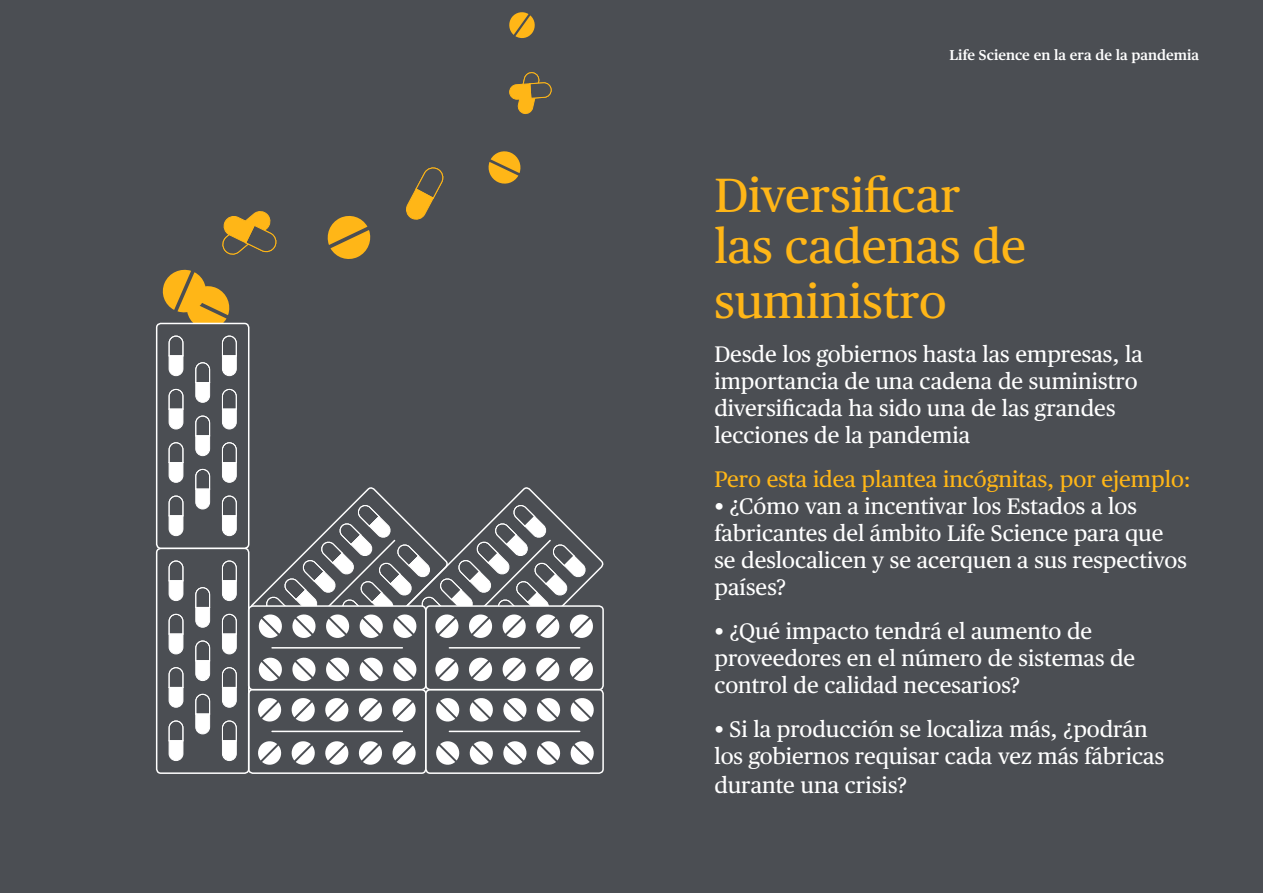
<style>
.page{position:relative;width:1263px;height:893px;background:#4b4e53}
.page>*{position:absolute;margin:0;border:0;box-sizing:border-box;transform-origin:0 0}
.H4_-_Stats{font:48px/51px "Chubb Publico Text";color:#ffb617}
.H5_-_Div_copy{font:22.5px/27px "Chubb Publico Text";color:#fff}
.H5_-_Div_copy-2{font:22.5px "Chubb Publico Text";color:#ffb617}
.t1{font:600 14.25px "Chubb Publico Text";color:#fff}
.s1{font-size:54px;color:#4b4e53}
</style>
<div class="page">
<div style="left:248px;top:689px;width:178px;height:85px;border:2px solid #fff;border-radius:4px"></div>
<svg style="left:392px;top:698px;width:24px;height:24px"></svg>
<svg style="left:358px;top:698px;width:24px;height:24px"></svg>
<svg style="left:325px;top:698px;width:24px;height:24px"></svg>
<svg style="left:291px;top:698px;width:24px;height:24px"></svg>
<svg style="left:258px;top:698px;width:24px;height:24px"></svg>
<svg style="left:392px;top:741px;width:24px;height:24px"></svg>
<svg style="left:358px;top:741px;width:24px;height:24px"></svg>
<svg style="left:325px;top:741px;width:24px;height:24px"></svg>
<svg style="left:291px;top:741px;width:24px;height:24px"></svg>
<svg style="left:258px;top:741px;width:24px;height:24px"></svg>
<hr style="left:272px;top:731px;width:130px;height:1px;background:#fff">
<div style="left:425px;top:689px;width:179px;height:85px;border:2px solid #fff;border-radius:4px"></div>
<svg style="left:436px;top:698px;width:24px;height:24px"></svg>
<svg style="left:469px;top:698px;width:24px;height:24px"></svg>
<svg style="left:503px;top:698px;width:24px;height:24px"></svg>
<svg style="left:537px;top:698px;width:24px;height:24px"></svg>
<svg style="left:570px;top:698px;width:24px;height:24px"></svg>
<svg style="left:436px;top:741px;width:24px;height:24px"></svg>
<svg style="left:469px;top:741px;width:24px;height:24px"></svg>
<svg style="left:503px;top:741px;width:24px;height:24px"></svg>
<svg style="left:537px;top:741px;width:24px;height:24px"></svg>
<svg style="left:570px;top:741px;width:24px;height:24px"></svg>
<hr style="left:449px;top:731px;width:131px;height:1px;background:#fff">
<div style="left:248px;top:605px;width:178px;height:85px;border:2px solid #fff;border-radius:4px"></div>
<div style="left:425px;top:605px;width:179px;height:85px;border:2px solid #fff;border-radius:4px"></div>
<svg style="left:249px;top:486px;width:355px;height:200px"></svg>
<hr style="left:449px;top:647px;width:131px;height:2px;background:#fff">
<svg style="left:327px;top:216px;width:44px;height:43px"></svg>
<svg style="left:488px;top:151px;width:33px;height:33px"></svg>
<svg style="left:509px;top:12px;width:26px;height:26px"></svg>
<div style="left:156px;top:548px;width:93px;height:226px;border:2px solid #fff;border-radius:4px"></div>
<svg style="left:168px;top:720px;width:16px;height:41px"></svg>
<svg style="left:168px;top:667px;width:16px;height:41px"></svg>
<svg style="left:168px;top:614px;width:16px;height:41px"></svg>
<svg style="left:168px;top:560px;width:16px;height:41px"></svg>
<svg style="left:222px;top:720px;width:15px;height:41px"></svg>
<svg style="left:222px;top:667px;width:15px;height:41px"></svg>
<svg style="left:222px;top:614px;width:15px;height:41px"></svg>
<svg style="left:222px;top:560px;width:15px;height:41px"></svg>
<svg style="left:195px;top:694px;width:15px;height:41px"></svg>
<svg style="left:195px;top:640px;width:15px;height:41px"></svg>
<svg style="left:195px;top:587px;width:15px;height:41px"></svg>
<div style="left:156px;top:323px;width:93px;height:226px;border:2px solid #fff;border-radius:4px"></div>
<svg style="left:160px;top:269px;width:77px;height:267px"></svg>
<svg style="left:222px;top:211px;width:55px;height:44px"></svg>
<svg style="left:406px;top:167px;width:38px;height:53px"></svg>
<svg style="left:509px;top:72px;width:43px;height:42px"></svg>
<p class="t1" style="left:949px;top:44px;width:251px">Life Science en la era de la pandemia</p>
<h4 class="H4_-_Stats" style="left:714px;top:167px;width:313px">Diversificar las cadenas de</h4>
<h4 class="H4_-_Stats" style="left:714px;top:273px;width:250px">suministro<span class="s1">.</span></h4>
<h5 class="H5_-_Div_copy" style="left:714px;top:340px;width:430px">Desde los gobiernos hasta las empresas, la importancia de una cadena de suministro diversificada ha sido una de las grandes lecciones de la pandemia</h5>
<h5 class="H5_-_Div_copy-2" style="left:714px;top:463px;width:478px">Pero esta idea plantea incógnitas, por ejemplo:</h5>
<h5 class="H5_-_Div_copy" style="left:714px;top:492px;width:474px">• ¿Cómo van a incentivar los Estados a los fabricantes del ámbito Life Science para que se deslocalicen y se acerquen a sus respectivos países?</h5>
<h5 class="H5_-_Div_copy" style="left:714px;top:617px;width:422px">• ¿Qué impacto tendrá el aumento de proveedores en el número de sistemas de control de calidad necesarios?</h5>
<h5 class="H5_-_Div_copy" style="left:714px;top:714px;width:451px;line-height:27.8px">• Si la producción se localiza más, ¿podrán los gobiernos requisar cada vez más fábricas durante una crisis?</h5>
</div>
